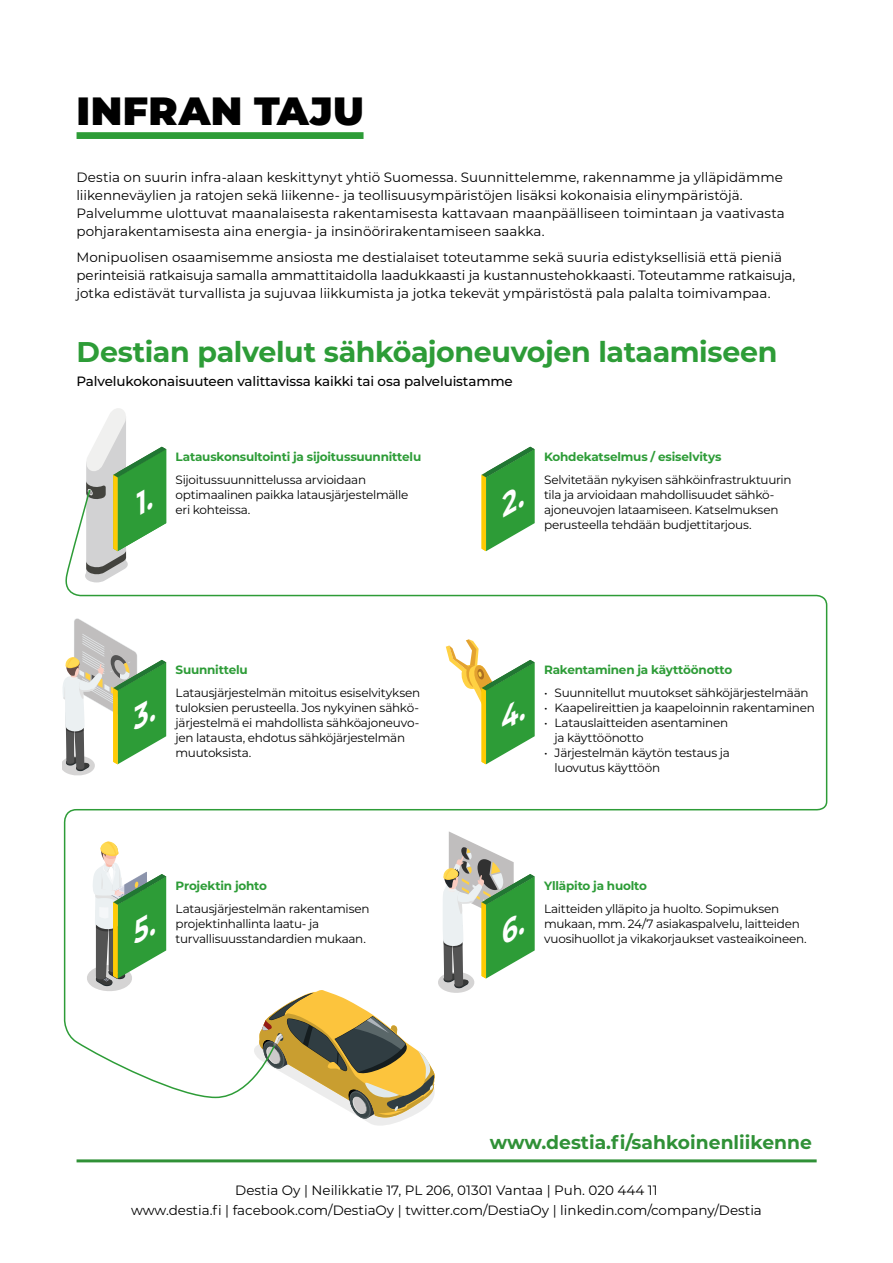
<style>
.page{position:relative;width:893px;height:1263px;background:#fff}
.page>*{position:absolute;margin:0;border:0;box-sizing:border-box;transform-origin:0 0}
.t1{font:900 39.3px "Montserrat";letter-spacing:.01em;color:#000}
.t2{font:700 28.5px "Montserrat";letter-spacing:-.015em;color:#2d9c37}
.t3{font:700 18.75px "Montserrat";color:#309137}
.t4{font:13.5px/18px "Montserrat";color:#000}
.t5{font:500 13.5px "Montserrat";letter-spacing:-.01em;color:#000}
.t6{font:12px/15px "Montserrat";letter-spacing:-.02em;color:#000}
.t7{font:700 12px "Montserrat";letter-spacing:-.015em;color:#2d9c37}
</style>
<div class="page">
<div style="left:77px;top:132px;width:287px;height:7px;background:#2d9c37"></div>
<hr style="left:77px;top:1159px;width:740px;height:3px;background:#309137">
<svg style="left:63px;top:488px;width:765px;height:611px"></svg>
<svg style="left:84px;top:408px;width:82px;height:174px"></svg>
<svg style="left:482px;top:446px;width:53px;height:105px"></svg>
<svg style="left:446px;top:639px;width:89px;height:125px"></svg>
<svg style="left:85px;top:841px;width:81px;height:151px"></svg>
<svg style="left:252px;top:831px;width:283px;height:295px"></svg>
<svg style="left:62px;top:618px;width:104px;height:158px"></svg>
<h1 class="t1" style="left:77px;top:82px;width:289px">INFRAN TAJU</h1>
<p class="t4" style="left:76px;top:168px;width:710px">Destia on suurin infra-alaan keskittynyt yhtiö Suomessa. Suunnittelemme, rakennamme ja ylläpidämme liikenneväylien ja ratojen sekä liikenne- ja teollisuusympäristöjen lisäksi kokonaisia elinympäristöjä.<br>Palvelumme ulottuvat maanalaisesta rakentamisesta kattavaan maanpäälliseen toimintaan ja vaativasta pohjarakentamisesta aina energia- ja insinöörirakentamiseen saakka.</p>
<p class="t4" style="left:76px;top:248px;width:720px">Monipuolisen osaamisemme ansiosta me destialaiset toteutamme sekä suuria edistyksellisiä että pieniä perinteisiä ratkaisuja samalla ammattitaidolla laadukkaasti ja kustannustehokkaasti. Toteutamme ratkaisuja, jotka edistävät turvallista ja sujuvaa liikkumista ja jotka tekevät ympäristöstä pala palalta toimivampaa.</p>
<h2 class="t2" style="left:77px;top:331px;width:703px">Destian palvelut sähköajoneuvojen lataamiseen</h2>
<p class="t5" style="left:77px;top:371px;width:438px">Palvelukokonaisuuteen valittavissa kaikki tai osa palveluistamme</p>
<p class="t7" style="left:176px;top:448px;width:247px">Latauskonsultointi ja sijoitussuunnittelu</p>
<p class="t6" style="left:176px;top:472px;width:234px">Sijoitussuunnittelussa arvioidaan optimaalinen paikka latausjärjestelmälle</p>
<p class="t6" style="left:176px;top:502px;width:76px">eri kohteissa.</p>
<p class="t7" style="left:176px;top:661px;width:74px">Suunnittelu</p>
<p class="t6" style="left:176px;top:685px;width:246px">Latausjärjestelmän mitoitus esiselvityksen tuloksien perusteella. Jos nykyinen sähkö&shy;järjestelmä ei mahdollista sähköajoneuvo&shy;jen latausta, ehdotus sähköjärjestelmän muutoksista.</p>
<p class="t7" style="left:176px;top:877px;width:93px">Projektin johto</p>
<p class="t6" style="left:176px;top:901px;width:195px">Latausjärjestelmän rakentamisen projektinhallinta laatu- ja</p>
<p class="t6" style="left:176px;top:931px;width:192px">turvallisuusstandardien mukaan.</p>
<p class="t7" style="left:544px;top:448px;width:179px">Kohdekatselmus / esiselvitys</p>
<p class="t6" style="left:544px;top:472px;width:249px">Selvitetään nykyisen sähköinfrastruktuurin tila ja arvioidaan mahdollisuudet sähkö&shy;ajoneuvojen lataamiseen. Katselmuksen perusteella tehdään budjettitarjous.</p>
<p class="t7" style="left:544px;top:661px;width:190px">Rakentaminen ja käyttöönotto</p>
<p class="t6" style="left:544px;top:685px;width:266px">• Suunnitellut muutokset sähköjärjestelmään</p>
<p class="t6" style="left:544px;top:700px;width:272px">• Kaapelireittien ja kaapeloinnin rakentaminen</p>
<p class="t6" style="left:555px;top:715px;width:175px;text-indent:-10px">• Latauslaitteiden asentaminen ja käyttöönotto</p>
<p class="t6" style="left:555px;top:745px;width:177px;text-indent:-10px">• Järjestelmän käytön testaus ja luovutus käyttöön</p>
<p class="t7" style="left:544px;top:877px;width:105px">Ylläpito ja huolto</p>
<p class="t6" style="left:544px;top:901px;width:257px">Laitteiden ylläpito ja huolto. Sopimuksen mukaan, mm. 24/7 asiakaspalvelu, laitteiden</p>
<p class="t6" style="left:544px;top:931px;width:264px">vuosihuollot ja vikakorjaukset vasteaikoineen.</p>
<h3 class="t3" style="left:490px;top:1128px;width:324px">www.destia.fi/sahkoinenliikenne</h3>
<p class="t4" style="left:131px;top:1179px;width:632px;line-height:20.4px;text-align:center">Destia Oy | Neilikkatie 17, PL 206, 01301 Vantaa | Puh. 020 444 11<br>www.destia.fi | facebook.com/DestiaOy | twitter.com/DestiaOy | linkedin.com/company/Destia</p>
</div>
